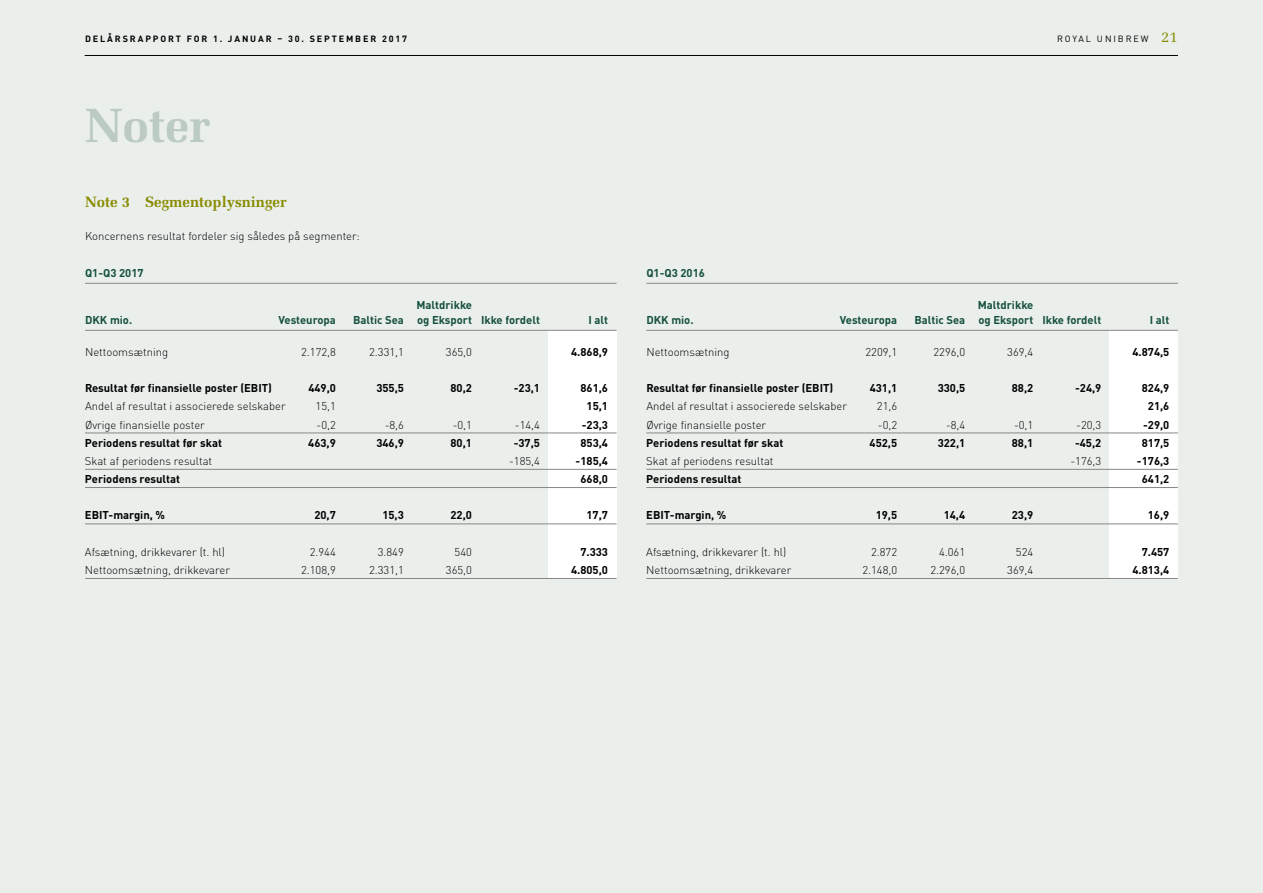
<style>
.page{position:relative;width:1263px;height:893px;background:#eaefec}
.page>*{position:absolute;margin:0;border:0;box-sizing:border-box;transform-origin:0 0}
.t1{font:700 48px "Melior LT Std";color:#bbcac2}
.t2{font:700 15px "Melior LT Std";color:#898b00}
.t3{font:300 11.25px "DINOT";color:#000}
.t4{font:700 11.25px "DINOT";color:#000}
.t5{font:700 11.25px "DINOT";color:#16503e}
.t6{font:700 9px "DINOT";letter-spacing:.21em;color:#000}
.t7{font:9px "DINOT";letter-spacing:.21em;color:#000}
.s1{font-family:"Melior LT Std";font-size:15px;color:#898b00}
</style>
<div class="page">
<div style="left:549px;top:330px;width:68px;height:248px;background:#fff"></div>
<div style="left:1110px;top:330px;width:68px;height:248px;background:#fff"></div>
<hr style="left:85px;top:283px;width:532px;height:1px;background:#878787">
<hr style="left:85px;top:330px;width:532px;height:1px;background:#878787">
<hr style="left:85px;top:433px;width:532px;height:1px;background:#878787">
<hr style="left:85px;top:469px;width:532px;height:1px;background:#878787">
<hr style="left:85px;top:487px;width:532px;height:1px;background:#878787">
<hr style="left:85px;top:524px;width:532px;height:1px;background:#878787">
<hr style="left:85px;top:578px;width:532px;height:1px;background:#878787">
<hr style="left:646px;top:283px;width:532px;height:1px;background:#878787">
<hr style="left:646px;top:330px;width:532px;height:1px;background:#878787">
<hr style="left:646px;top:433px;width:532px;height:1px;background:#878787">
<hr style="left:646px;top:469px;width:532px;height:1px;background:#878787">
<hr style="left:646px;top:487px;width:532px;height:1px;background:#878787">
<hr style="left:646px;top:524px;width:532px;height:1px;background:#878787">
<hr style="left:646px;top:578px;width:532px;height:1px;background:#878787">
<hr style="left:85px;top:55px;width:1093px;height:1px;background:#000">
<p class="t6" style="left:85px;top:33px;width:323px">DELÅRSRAPPORT FOR 1. JANUAR – 30. SEPTEMBER 2017</p>
<p class="t7" style="left:1057px;top:33px;width:122px">ROYAL UNIBREW <span class="s1">21</span></p>
<h1 class="t1" style="left:85px;top:97px;width:127px">Noter</h1>
<h2 class="t2" style="left:85px;top:193px;width:203px">Note 3 Segmentoplysninger</h2>
<p class="t3" style="left:85px;top:229px;width:276px">Koncernens resultat fordeler sig således på segmenter:</p>
<p class="t5" style="left:85px;top:265px;width:60px">Q1-Q3 2017</p>
<p class="t5" style="left:416px;top:297px;width:57px">Maltdrikke</p>
<p class="t5" style="left:85px;top:312px;width:49px">DKK mio.</p>
<p class="t5" style="left:278px;top:312px;width:59px">Vesteuropa</p>
<p class="t5" style="left:353px;top:312px;width:189px">Baltic Sea og Eksport Ikke fordelt</p>
<p class="t5" style="left:588px;top:312px;width:21px">I alt</p>
<p class="t3" style="left:85px;top:345px;width:85px">Nettoomsætning</p>
<p class="t3" style="left:301px;top:345px;width:36px">2.172,8</p>
<p class="t3" style="left:369px;top:345px;width:36px">2.331,1</p>
<p class="t3" style="left:446px;top:345px;width:28px">365,0</p>
<p class="t4" style="left:571px;top:344px;width:38px">4.868,9</p>
<p class="t4" style="left:85px;top:381px;width:188px">Resultat før finansielle poster (EBIT)</p>
<p class="t4" style="left:308px;top:381px;width:29px">449,0</p>
<p class="t4" style="left:376px;top:381px;width:29px">355,5</p>
<p class="t4" style="left:450px;top:381px;width:23px">80,2</p>
<p class="t4" style="left:514px;top:381px;width:28px">-23,1</p>
<p class="t4" style="left:580px;top:381px;width:29px">861,6</p>
<p class="t3" style="left:85px;top:399px;width:202px">Andel af resultat i associerede selskaber</p>
<p class="t3" style="left:316px;top:399px;width:22px">15,1</p>
<p class="t4" style="left:587px;top:399px;width:23px">15,1</p>
<p class="t3" style="left:85px;top:418px;width:121px">Øvrige finansielle poster</p>
<p class="t3" style="left:317px;top:418px;width:21px">-0,2</p>
<p class="t3" style="left:385px;top:418px;width:21px">-8,6</p>
<p class="t3" style="left:453px;top:418px;width:21px">-0,1</p>
<p class="t3" style="left:515px;top:418px;width:27px">-14,4</p>
<p class="t4" style="left:582px;top:417px;width:28px">-23,3</p>
<p class="t4" style="left:85px;top:435px;width:139px">Periodens resultat før skat</p>
<p class="t4" style="left:308px;top:435px;width:29px">463,9</p>
<p class="t4" style="left:376px;top:435px;width:29px">346,9</p>
<p class="t4" style="left:450px;top:435px;width:23px">80,1</p>
<p class="t4" style="left:514px;top:435px;width:28px">-37,5</p>
<p class="t4" style="left:580px;top:435px;width:29px">853,4</p>
<p class="t3" style="left:85px;top:454px;width:129px">Skat af periodens resultat</p>
<p class="t3" style="left:509px;top:454px;width:32px">-185,4</p>
<p class="t4" style="left:576px;top:453px;width:34px">-185,4</p>
<p class="t4" style="left:85px;top:472px;width:97px">Periodens resultat</p>
<p class="t4" style="left:580px;top:472px;width:29px">668,0</p>
<p class="t4" style="left:85px;top:508px;width:82px">EBIT-margin, %</p>
<p class="t4" style="left:314px;top:508px;width:23px">20,7</p>
<p class="t4" style="left:382px;top:508px;width:23px">15,3</p>
<p class="t4" style="left:450px;top:508px;width:23px">22,0</p>
<p class="t4" style="left:586px;top:508px;width:23px">17,7</p>
<p class="t3" style="left:85px;top:545px;width:142px">Afsætning, drikkevarer (t. hl)</p>
<p class="t3" style="left:310px;top:545px;width:28px">2.944</p>
<p class="t3" style="left:378px;top:545px;width:28px">3.849</p>
<p class="t3" style="left:455px;top:545px;width:19px">540</p>
<p class="t4" style="left:580px;top:544px;width:29px">7.333</p>
<p class="t3" style="left:85px;top:563px;width:146px">Nettoomsætning, drikkevarer</p>
<p class="t3" style="left:301px;top:563px;width:36px">2.108,9</p>
<p class="t3" style="left:369px;top:563px;width:36px">2.331,1</p>
<p class="t3" style="left:446px;top:563px;width:28px">365,0</p>
<p class="t4" style="left:571px;top:563px;width:38px">4.805,0</p>
<p class="t5" style="left:646px;top:265px;width:60px">Q1-Q3 2016</p>
<p class="t5" style="left:978px;top:297px;width:57px">Maltdrikke</p>
<p class="t5" style="left:646px;top:312px;width:49px">DKK mio.</p>
<p class="t5" style="left:840px;top:312px;width:59px">Vesteuropa</p>
<p class="t5" style="left:914px;top:312px;width:189px">Baltic Sea og Eksport Ikke fordelt</p>
<p class="t5" style="left:1150px;top:312px;width:21px">I alt</p>
<p class="t3" style="left:646px;top:345px;width:85px">Nettoomsætning</p>
<p class="t3" style="left:865px;top:345px;width:33px">2209,1</p>
<p class="t3" style="left:933px;top:345px;width:33px">2296,0</p>
<p class="t3" style="left:1007px;top:345px;width:28px">369,4</p>
<p class="t4" style="left:1132px;top:344px;width:38px">4.874,5</p>
<p class="t4" style="left:646px;top:381px;width:188px">Resultat før finansielle poster (EBIT)</p>
<p class="t4" style="left:870px;top:381px;width:29px">431,1</p>
<p class="t4" style="left:938px;top:381px;width:29px">330,5</p>
<p class="t4" style="left:1012px;top:381px;width:23px">88,2</p>
<p class="t4" style="left:1075px;top:381px;width:28px">-24,9</p>
<p class="t4" style="left:1142px;top:381px;width:29px">824,9</p>
<p class="t3" style="left:646px;top:399px;width:202px">Andel af resultat i associerede selskaber</p>
<p class="t3" style="left:877px;top:399px;width:22px">21,6</p>
<p class="t4" style="left:1148px;top:399px;width:23px">21,6</p>
<p class="t3" style="left:646px;top:418px;width:121px">Øvrige finansielle poster</p>
<p class="t3" style="left:878px;top:418px;width:21px">-0,2</p>
<p class="t3" style="left:946px;top:418px;width:21px">-8,4</p>
<p class="t3" style="left:1014px;top:418px;width:21px">-0,1</p>
<p class="t3" style="left:1076px;top:418px;width:27px">-20,3</p>
<p class="t4" style="left:1143px;top:417px;width:28px">-29,0</p>
<p class="t4" style="left:646px;top:435px;width:139px">Periodens resultat før skat</p>
<p class="t4" style="left:870px;top:435px;width:29px">452,5</p>
<p class="t4" style="left:938px;top:435px;width:29px">322,1</p>
<p class="t4" style="left:1012px;top:435px;width:23px">88,1</p>
<p class="t4" style="left:1075px;top:435px;width:28px">-45,2</p>
<p class="t4" style="left:1142px;top:435px;width:29px">817,5</p>
<p class="t3" style="left:646px;top:454px;width:129px">Skat af periodens resultat</p>
<p class="t3" style="left:1070px;top:454px;width:32px">-176,3</p>
<p class="t4" style="left:1137px;top:453px;width:34px">-176,3</p>
<p class="t4" style="left:646px;top:472px;width:97px">Periodens resultat</p>
<p class="t4" style="left:1142px;top:472px;width:29px">641,2</p>
<p class="t4" style="left:646px;top:508px;width:82px">EBIT-margin, %</p>
<p class="t4" style="left:876px;top:508px;width:23px">19,5</p>
<p class="t4" style="left:944px;top:508px;width:23px">14,4</p>
<p class="t4" style="left:1012px;top:508px;width:23px">23,9</p>
<p class="t4" style="left:1148px;top:508px;width:23px">16,9</p>
<p class="t3" style="left:646px;top:545px;width:142px">Afsætning, drikkevarer (t. hl)</p>
<p class="t3" style="left:871px;top:545px;width:28px">2.872</p>
<p class="t3" style="left:939px;top:545px;width:28px">4.061</p>
<p class="t3" style="left:1016px;top:545px;width:19px">524</p>
<p class="t4" style="left:1142px;top:544px;width:29px">7.457</p>
<p class="t3" style="left:646px;top:563px;width:146px">Nettoomsætning, drikkevarer</p>
<p class="t3" style="left:862px;top:563px;width:36px">2.148,0</p>
<p class="t3" style="left:930px;top:563px;width:36px">2.296,0</p>
<p class="t3" style="left:1007px;top:563px;width:28px">369,4</p>
<p class="t4" style="left:1132px;top:563px;width:38px">4.813,4</p>
</div>
